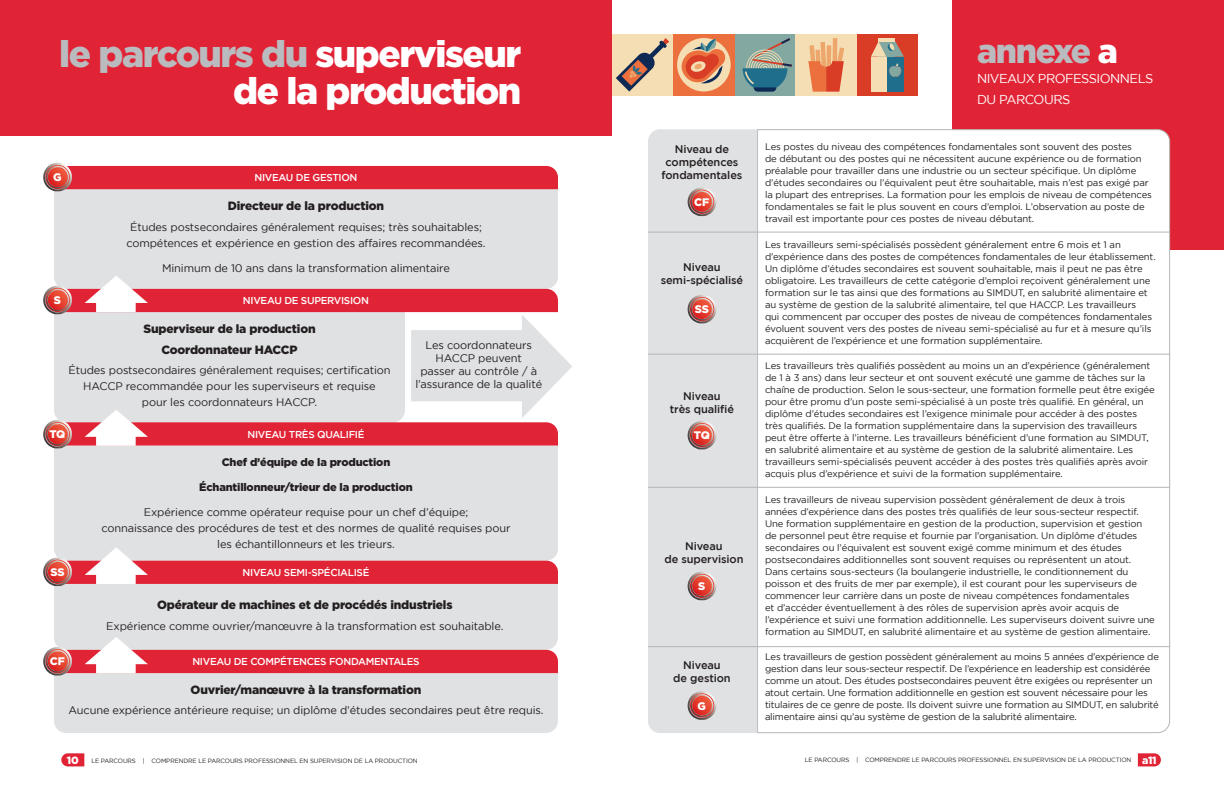
<style>
.page{position:relative;width:1224px;height:792px;background:#fff}
.page>*{position:absolute;margin:0;border:0;box-sizing:border-box;transform-origin:0 0}
.t1{font:900 37px/37px "Gotham";letter-spacing:-.04em;color:#fff;text-align:right}
.t2{font:900 33.6px "Gotham";letter-spacing:-.04em;color:#babbbe}
.t3{font:12.9px/20.4px "Gotham";letter-spacing:-.04em;color:#fff}
.t4{font:900 12px "Gotham";letter-spacing:-.015em;color:#231f20}
.t5{font:11px/16px "Gotham";letter-spacing:-.01em;color:#231f20;text-align:center}
.t6{font:500 11px/13px "Gotham";letter-spacing:-.01em;color:#231f20;text-align:center}
.t7{font:900 11px "Gotham";letter-spacing:-.015em;color:#231f20}
.t8{font:900 11px "Gotham";letter-spacing:-.02em;color:#fff}
.t9{font:900 10.5px "Gotham";color:#fff}
.Headline{font:500 10px "Gotham";letter-spacing:-.03em;color:#fff}
.t10{font:9.5px/12px "Gotham";letter-spacing:-.01em;color:#231f20}
.t11{font:6.2px "Gotham";letter-spacing:-.015em;color:#231f20}
.s1{color:#babbbe}
.s2{color:#fff}
.s3{font-weight:900;font-size:10.5px;color:#fff}
</style>
<div class="page">
<div style="left:953px;top:0;width:271px;height:249px;background:#e02436"></div>
<svg style="left:757px;top:129px;width:413px;height:604px"></svg>
<div style="left:648px;top:129px;width:109px;height:604px;background:#e0e1e3"></div>
<hr style="left:648px;top:232px;width:522px;height:1px;background:#b4b5b8">
<hr style="left:648px;top:354px;width:522px;height:1px;background:#b4b5b8">
<hr style="left:648px;top:487px;width:522px;height:1px;background:#b4b5b8">
<hr style="left:648px;top:646px;width:522px;height:1px;background:#b4b5b8">
<svg style="left:686px;top:187px;width:30px;height:29px"></svg>
<svg style="left:686px;top:295px;width:30px;height:28px"></svg>
<svg style="left:686px;top:421px;width:30px;height:28px"></svg>
<svg style="left:686px;top:572px;width:30px;height:28px"></svg>
<svg style="left:686px;top:691px;width:30px;height:29px"></svg>
<div style="left:734px;top:34px;width:62px;height:61px;background:#82a8a1"></div>
<svg style="left:743px;top:38px;width:49px;height:54px"></svg>
<div style="left:612px;top:34px;width:61px;height:61px;background:#f5deb3"></div>
<svg style="left:616px;top:38px;width:53px;height:54px"></svg>
<div style="left:857px;top:34px;width:61px;height:61px;background:#d93d26"></div>
<div style="left:871px;top:57px;width:33px;height:35px;background:#1f6e8c"></div>
<div style="left:871px;top:57px;width:15px;height:35px;background:#f5deb3"></div>
<hr style="left:879px;top:38px;width:16px;height:3px;background:#f5deb3">
<svg style="left:889px;top:64px;width:12px;height:13px"></svg>
<svg style="left:871px;top:41px;width:33px;height:16px"></svg>
<div style="left:673px;top:34px;width:61px;height:61px;background:#eb703d"></div>
<svg style="left:677px;top:38px;width:54px;height:54px"></svg>
<svg style="left:679px;top:39px;width:48px;height:46px"></svg>
<div style="left:796px;top:34px;width:61px;height:61px;background:#f5deb3"></div>
<svg style="left:808px;top:38px;width:36px;height:54px"></svg>
<div style="left:0;top:0;width:612px;height:135px;background:#e02436"></div>
<div style="left:54px;top:191px;width:504px;height:85px;background:#e0e1e3"></div>
<div style="left:54px;top:448px;width:504px;height:99px;background:#e0e1e3"></div>
<svg style="left:43px;top:547px;width:515px;height:186px;background:#e1b8bd"></svg>
<svg style="left:43px;top:276px;width:529px;height:172px;background:#e3b8bd"></svg>
<svg style="left:43px;top:163px;width:515px;height:28px;background:#e24a57"></svg>
<svg style="left:61px;top:753px;width:23px;height:13px"></svg>
<svg style="left:1138px;top:753px;width:23px;height:13px"></svg>
<p class="t1" style="left:59px;top:35px;width:464px"><span class="s1">le parcours du</span> superviseur de la production</p>
<p class="t8" style="left:53px;top:171px;width:10px">G</p>
<p class="Headline" style="left:254px;top:172px;width:105px">NIVEAU DE GESTION</p>
<p class="t4" style="left:228px;top:199px;width:158px">Directeur de la production</p>
<p class="t5" style="left:126px;top:219px;width:361px">Études postsecondaires généralement requises; très souhaitables; compétences et expérience en gestion des affaires recommandées.</p>
<p class="t5" style="left:162px;top:260px;width:289px">Minimum de 10 ans dans la transformation alimentaire</p>
<p class="t8" style="left:54px;top:294px;width:9px">S</p>
<p class="Headline" style="left:243px;top:295px;width:128px">NIVEAU DE SUPERVISION</p>
<p class="t4" style="left:143px;top:322px;width:174px">Superviseur de la production</p>
<p class="t4" style="left:161px;top:343px;width:138px">Coordonnateur HACCP</p>
<p class="t5" style="left:68px;top:362px;width:324px">Études postsecondaires généralement requises; certification<br>HACCP recommandée pour les superviseurs et requise<br>pour les coordonnateurs HACCP.</p>
<p class="t5" style="left:415px;top:338px;width:128px;line-height:13px">Les coordonnateurs<br>HACCP peuvent<br>passer au contrôle / à l’assurance de la qualité</p>
<p class="t8" style="left:49px;top:428px;width:17px">TQ</p>
<p class="t8" style="left:50px;top:566px;width:16px">SS</p>
<p class="Headline" style="left:247px;top:428px;width:119px">NIVEAU TRÈS QUALIFIÉ</p>
<p class="t7" style="left:222px;top:456px;width:170px">Chef d’équipe de la production</p>
<p class="t7" style="left:199px;top:481px;width:215px">Échantillonneur/trieur de la production</p>
<p class="t5" style="left:101px;top:504px;width:411px">Expérience comme opérateur requise pour un chef d’équipe;<br>connaissance des procédures de test et des normes de qualité requises pour les échantillonneurs et les trieurs.</p>
<p class="Headline" style="left:243px;top:567px;width:128px">NIVEAU SEMI-SPÉCIALISÉ</p>
<p class="t4" style="left:157px;top:598px;width:297px">Opérateur de machines et de procédés industriels</p>
<p class="t5" style="left:106px;top:618px;width:399px">Expérience comme ouvrier/manœuvre à la transformation est souhaitable.</p>
<p class="t8" style="left:50px;top:655px;width:17px">CF</p>
<p class="Headline" style="left:192px;top:656px;width:229px">NIVEAU DE COMPÉTENCES FONDAMENTALES</p>
<p class="t4" style="left:191px;top:682px;width:232px">Ouvrier/manœuvre à la transformation</p>
<p class="t5" style="left:68px;top:702px;width:477px">Aucune expérience antérieure requise; un diplôme d’études secondaires peut être requis.</p>
<p class="t6" style="left:662px;top:143px;width:82px">Niveau de compétences fondamentales</p>
<p class="t8" style="left:694px;top:196px;width:17px">CF</p>
<p class="t6" style="left:661px;top:260px;width:84px">Niveau semi-spécialisé</p>
<p class="t8" style="left:695px;top:303px;width:16px">SS</p>
<p class="t6" style="left:670px;top:389px;width:66px">Niveau<br>très qualifié</p>
<p class="t8" style="left:694px;top:429px;width:17px">TQ</p>
<p class="t6" style="left:664px;top:539px;width:81px">Niveau<br>de supervision</p>
<p class="t8" style="left:698px;top:580px;width:9px">S</p>
<p class="t6" style="left:673px;top:658px;width:59px">Niveau<br>de gestion</p>
<p class="t8" style="left:698px;top:699px;width:10px">G</p>
<p class="t2" style="left:977px;top:32px;width:142px">annexe <span class="s2">a</span></p>
<p class="t3" style="left:977px;top:68px;width:178px">NIVEAUX PROFESSIONNELS<br>DU PARCOURS</p>
<p class="t10" style="left:765px;top:141px;width:389px">Les postes du niveau des compétences fondamentales sont souvent des postes<br>de débutant ou des postes qui ne nécessitent aucune expérience ou de formation préalable pour travailler dans une industrie ou un secteur spécifique. Un diplôme d’études secondaires ou l’équivalent peut être souhaitable, mais n’est pas exigé par la plupart des entreprises. La formation pour les emplois de niveau de compétences fondamentales se fait le plus souvent en cours d’emploi. L’observation au poste de travail est importante pour ces postes de niveau débutant.</p>
<p class="t10" style="left:765px;top:238px;width:392px">Les travailleurs semi-spécialisés possèdent généralement entre 6 mois et 1 an d’expérience dans des postes de compétences fondamentales de leur établissement.<br>Un diplôme d’études secondaires est souvent souhaitable, mais il peut ne pas être obligatoire. Les travailleurs de cette catégorie d’emploi reçoivent généralement une formation sur le tas ainsi que des formations au SIMDUT, en salubrité alimentaire et au système de gestion de la salubrité alimentaire, tel que HACCP. Les travailleurs<br>qui commencent par occuper des postes de niveau de compétences fondamentales évoluent souvent vers des postes de niveau semi-spécialisé au fur et à mesure qu’ils acquièrent de l’expérience et une formation supplémentaire.</p>
<p class="t10" style="left:765px;top:360px;width:391px">Les travailleurs très qualifiés possèdent au moins un an d’expérience (généralement de 1 à 3 ans) dans leur secteur et ont souvent exécuté une gamme de tâches sur la chaîne de production. Selon le sous-secteur, une formation formelle peut être exigée pour être promu d’un poste semi-spécialisé à un poste très qualifié. En général, un diplôme d’études secondaires est l’exigence minimale pour accéder à des postes très qualifiés. De la formation supplémentaire dans la supervision des travailleurs peut être offerte à l’interne. Les travailleurs bénéficient d’une formation au SIMDUT, en salubrité alimentaire et au système de gestion de la salubrité alimentaire. Les travailleurs semi-spécialisés peuvent accéder à des postes très qualifiés après avoir acquis plus d’expérience et suivi de la formation supplémentaire.</p>
<p class="t10" style="left:765px;top:493px;width:391px">Les travailleurs de niveau supervision possèdent généralement de deux à trois années d’expérience dans des postes très qualifiés de leur sous-secteur respectif.<br>Une formation supplémentaire en gestion de la production, supervision et gestion de personnel peut être requise et fournie par l’organisation. Un diplôme d’études secondaires ou l’équivalent est souvent exigé comme minimum et des études postsecondaires additionnelles sont souvent requises ou représentent un atout.<br>Dans certains sous-secteurs (la boulangerie industrielle, le conditionnement du poisson et des fruits de mer par exemple), il est courant pour les superviseurs de commencer leur carrière dans un poste de niveau compétences fondamentales<br>et d’accéder éventuellement à des rôles de supervision après avoir acquis de l’expérience et suivi une formation additionnelle. Les superviseurs doivent suivre une formation au SIMDUT, en salubrité alimentaire et au système de gestion alimentaire.</p>
<p class="t10" style="left:765px;top:651px;width:395px">Les travailleurs de gestion possèdent généralement au moins 5 années d’expérience de gestion dans leur sous-secteur respectif. De l’expérience en leadership est considérée comme un atout. Des études postsecondaires peuvent être exigées ou représenter un atout certain. Une formation additionnelle en gestion est souvent nécessaire pour les titulaires de ce genre de poste. Ils doivent suivre une formation au SIMDUT, en salubrité alimentaire ainsi qu’au système de gestion de la salubrité alimentaire.</p>
<p class="t11" style="left:67px;top:757px;width:352px"><span class="s3">10</span> LE PARCOURS | COMPRENDRE LE PARCOURS PROFESSIONNEL EN SUPERVISION DE LA PRODUCTION</p>
<p class="t11" style="left:805px;top:756px;width:328px">LE PARCOURS | COMPRENDRE LE PARCOURS PROFESSIONNEL EN SUPERVISION DE LA PRODUCTION</p>
<p class="t9" style="left:1142px;top:754px;width:16px">a11</p>
</div>
